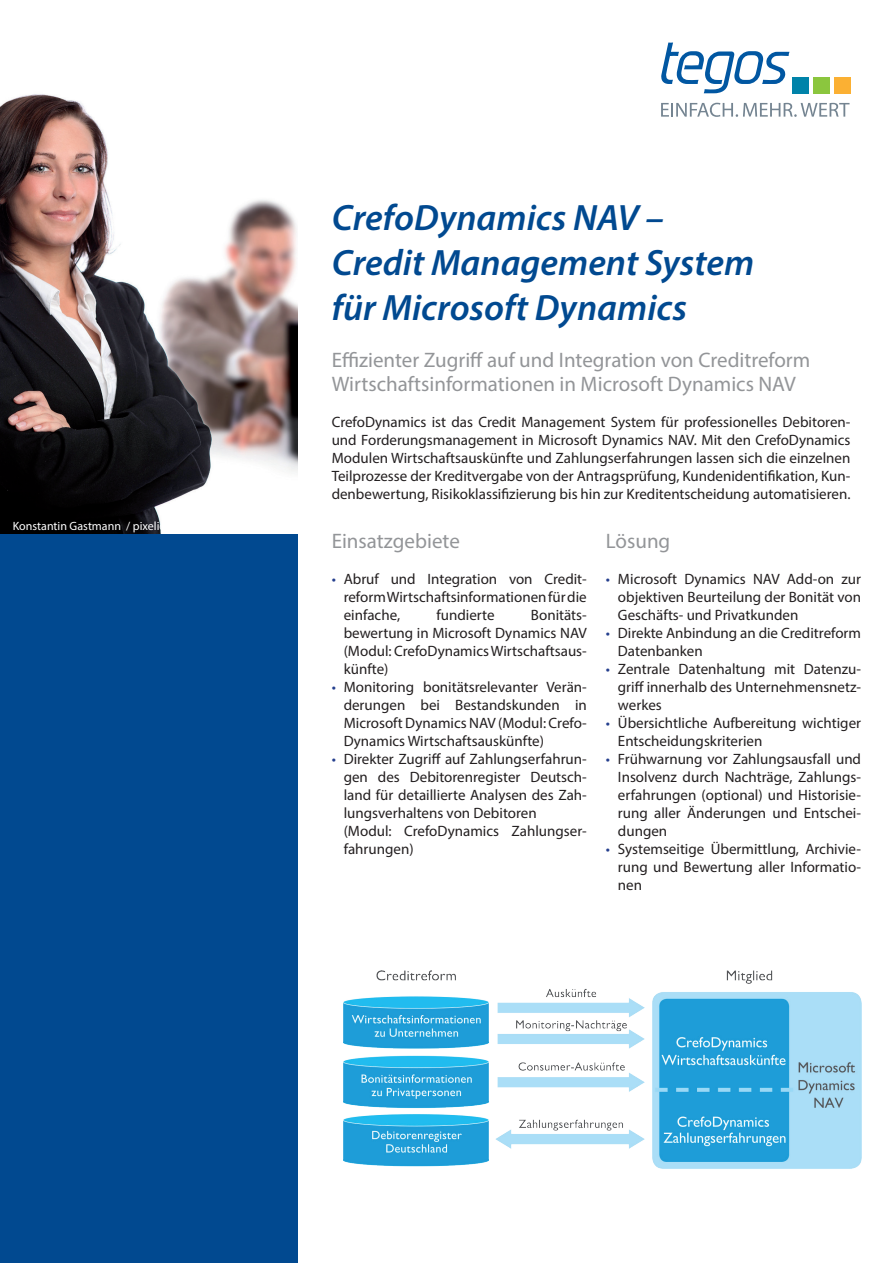
<style>
.page{position:relative;width:893px;height:1263px;background:#fff}
.page>*{position:absolute;margin:0;border:0;box-sizing:border-box;transform-origin:0 0}
.t1{font:italic 600 36.75px/45px "Myriad Pro";color:#014990}
.t2{font:21px/24px "Myriad Pro";color:#939598}
.t3{font:15px/18px "Myriad Pro";color:#231f20;text-align:justify}
.t4{font:12px "Myriad Pro";color:#fff}
.s1{color:#253f8e}
</style>
<div class="page">
<div style="left:0;top:532px;width:298px;height:731px;background:#014990"></div>
<svg style="left:661px;top:43px;width:128px;height:50px"></svg>
<div style="left:792px;top:77px;width:17px;height:16px;background:#0083a9"></div>
<div style="left:834px;top:77px;width:16px;height:16px;background:#fbb033"></div>
<div style="left:813px;top:77px;width:17px;height:16px;background:#8bc63e"></div>
<svg style="left:661px;top:103px;width:188px;height:14px"></svg>
<img style="left:0;top:94px;width:298px;height:439px">
<img style="left:343px;top:970px;width:518px;height:199px">
<p class="t4" style="left:13px;top:518px;width:170px">Konstantin Gastmann / pixelio.de</p>
<h1 class="t1" style="left:332px;top:194px;width:424px">CrefoDynamics NAV –<br>Credit Management System für Microsoft Dynamics</h1>
<h2 class="t2" style="left:332px;top:347px;width:480px">Effizienter Zugriff auf und Integration von Creditreform<br>Wirtschaftsinformationen in Microsoft Dynamics NAV</h2>
<p class="t3" style="left:332px;top:412px;width:520px">CrefoDynamics ist das Credit Management System für professionelles Debitoren&shy;und Forderungsmanagement in Microsoft Dynamics NAV. Mit den CrefoDynamics Modulen Wirtschaftsauskünfte und Zahlungserfahrungen lassen sich die einzelnen Teilprozesse der Kreditvergabe von der Antragsprüfung, Kundenidentifikation, Kun&shy;denbewertung, Risikoklassifizierung bis hin zur Kreditentscheidung automatisieren.</p>
<h2 class="t2" style="left:332px;top:529px;width:130px">Einsatzgebiete</h2>
<p class="t3" style="left:344px;top:570px;width:245px;text-indent:-12px"><span class="s1">•</span> Abruf und Integration von Credit&shy;reform Wirtschaftsinformationen für die einfache,</p>
<h2 class="t2" style="left:606px;top:529px;width:66px">Lösung</h2>
<p class="t3" style="left:618px;top:570px;width:245px;text-indent:-12px"><span class="s1">•</span> Microsoft Dynamics NAV Add-on zur objektiven Beurteilung der Bonität von Geschäfts- und Privatkunden</p>
<p class="t3" style="left:618px;top:624px;width:245px;text-indent:-12px"><span class="s1">•</span> Direkte Anbindung an die Creditreform<br>Datenbanken</p>
<p class="t3" style="left:618px;top:660px;width:245px;text-indent:-12px"><span class="s1">•</span> Zentrale Datenhaltung mit Datenzu&shy;griff innerhalb des Unternehmensnetz&shy;werkes</p>
<p class="t3" style="left:618px;top:714px;width:245px;text-indent:-12px"><span class="s1">•</span> Übersichtliche Aufbereitung wichtiger<br>Entscheidungskriterien</p>
<p class="t3" style="left:618px;top:750px;width:245px;text-indent:-12px"><span class="s1">•</span> Frühwarnung vor Zahlungsausfall und Insolvenz durch Nachträge, Zahlungs&shy;erfahrungen (optional) und Historisie&shy;rung aller Änderungen und Entschei&shy;dungen</p>
<p class="t3" style="left:618px;top:840px;width:245px;text-indent:-12px"><span class="s1">•</span> Systemseitige Übermittlung, Archivie&shy;rung und Bewertung aller Informatio&shy;nen</p>
<p class="t3" style="left:436px;top:606px;width:60px">fundierte</p>
<p class="t3" style="left:344px;top:606px;width:245px;text-indent:187px">Bonitäts&shy;bewertung in Microsoft Dynamics NAV (Modul: CrefoDynamics Wirtschaftsaus&shy;künfte)</p>
<p class="t3" style="left:344px;top:678px;width:245px;text-indent:-12px"><span class="s1">•</span> Monitoring bonitätsrelevanter Verän&shy;derungen bei Bestandskunden in Microsoft Dynamics NAV (Modul: Crefo-Dynamics Wirtschaftsauskünfte)</p>
<p class="t3" style="left:344px;top:750px;width:245px;text-align:left;text-indent:-12px"><span class="s1">•</span> Direkter Zugriff auf Zahlungserfahrun&shy;gen des Debitorenregister Deutsch&shy;land für detaillierte Analysen des Zah&shy;lungsverhaltens von Debitoren (Modul: CrefoDynamics Zahlungser&shy;fahrungen)</p>
</div>
